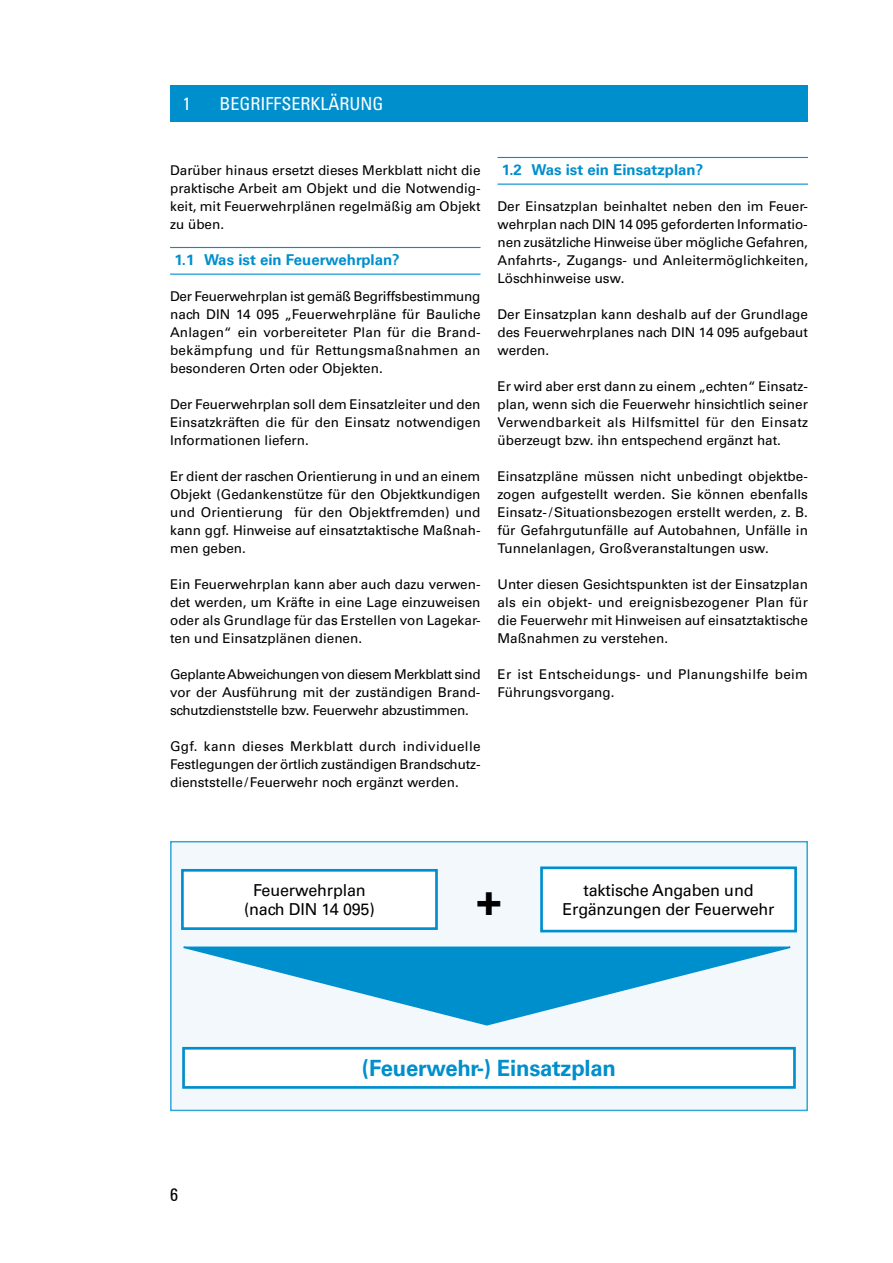
<style>
.page{position:relative;width:893px;height:1263px;background:#fff}
.page>*{position:absolute;margin:0;border:0;box-sizing:border-box;transform-origin:0 0}
.t1{font:700 42.75px "Univers LT Pro 65";color:#000}
.t2{font:700 22.5px "Univers LT Pro 65";letter-spacing:-.01em;color:#008fcd}
.t3{font:condensed 18px "Univers LT Pro";color:#fff}
.t4{font:condensed 18px "Univers LT Pro";color:#000}
.t5{font:16.5px/19.8px "Univers LT Pro 55 Roman";letter-spacing:-.01em;color:#000;text-align:center}
.t6{font:700 15px "Univers LT Pro 65";color:#008fcd}
.t7{font:13.5px/18px "Univers LT Pro 55 Roman";color:#000;text-align:justify}
.t8{font:13.5px/18px "Univers LT Pro 55 Roman";letter-spacing:.02em;color:#000}
</style>
<div class="page">
<hr style="left:497px;top:157px;width:311px;height:1px;background:#008fcd">
<hr style="left:497px;top:184px;width:311px;height:1px;background:#008fcd">
<hr style="left:170px;top:247px;width:310px;height:1px;background:#008fcd">
<hr style="left:170px;top:274px;width:310px;height:1px;background:#008fcd">
<div style="left:170px;top:841px;width:638px;height:270px;background:#eff7fc;border:2px solid #008fcd"></div>
<div style="left:182px;top:870px;width:254px;height:59px;background:#fff"></div>
<div style="left:181px;top:869px;width:257px;height:61px;border:3px solid #008fcd"></div>
<div style="left:541px;top:868px;width:255px;height:63px;background:#fff"></div>
<div style="left:540px;top:866px;width:257px;height:66px;border:3px solid #008fcd"></div>
<div style="left:184px;top:1048px;width:610px;height:39px;background:#fff"></div>
<div style="left:182px;top:1047px;width:614px;height:42px;border:3px solid #008fcd"></div>
<svg style="left:172px;top:946px;width:619px;height:80px"></svg>
<div style="left:170px;top:85px;width:638px;height:36px;background:#008fcd"></div>
<h3 class="t3" style="left:183px;top:92px;width:9px">1</h3>
<h3 class="t3" style="left:220px;top:92px;width:166px">BEGRIFFSERKLÄRUNG</h3>
<p class="t7" style="left:170px;top:161px;width:312px">Darüber hinaus ersetzt dieses Merkblatt nicht die praktische Arbeit am Objekt und die Notwendig&shy;keit, mit Feuerwehrplänen regelmäßig am Objekt zu üben.</p>
<p class="t6" style="left:174px;top:249px;width:227px">1.1 Was ist ein Feuerwehrplan?</p>
<p class="t7" style="left:170px;top:287px;width:312px">Der Feuerwehrplan ist gemäß Begriffsbestimmung nach DIN 14 095 „Feuerwehrpläne für Bauliche Anlagen“ ein vorbereiteter Plan für die Brand&shy;bekämpfung und für Rettungsmaßnahmen an besonderen Orten oder Objekten.</p>
<p class="t7" style="left:170px;top:395px;width:312px">Der Feuerwehrplan soll dem Einsatzleiter und den Einsatzkräften die für den Einsatz notwendigen Informationen liefern.</p>
<p class="t7" style="left:170px;top:467px;width:312px">Er dient der raschen Orientierung in und an einem Objekt (Gedankenstütze für den Objektkundigen und Orientierung für den Objektfremden) und kann ggf. Hinweise auf einsatztaktische Maßnah&shy;men geben.</p>
<p class="t7" style="left:170px;top:575px;width:312px">Ein Feuerwehrplan kann aber auch dazu verwen&shy;det werden, um Kräfte in eine Lage einzuweisen oder als Grundlage für das Erstellen von Lagekar&shy;ten und Einsatzplänen dienen.</p>
<p class="t7" style="left:170px;top:665px;width:312px">Geplante Abweichungen von diesem Merkblatt sind vor der Ausführung mit der zuständigen Brand&shy;schutzdienststelle bzw. Feuerwehr abzustimmen.</p>
<p class="t7" style="left:170px;top:737px;width:312px">Ggf. kann dieses Merkblatt durch individuelle Festlegungen der örtlich zuständigen Brandschutz&shy;dienststelle/Feuerwehr noch ergänzt werden.</p>
<p class="t6" style="left:502px;top:159px;width:203px">1.2 Was ist ein Einsatzplan?</p>
<p class="t7" style="left:497px;top:197px;width:312px">Der Einsatzplan beinhaltet neben den im Feuer&shy;wehrplan nach DIN 14 095 geforderten Informatio&shy;nen zusätzliche Hinweise über mögliche Gefahren, Anfahrts-, Zugangs- und Anleitermöglichkeiten, Löschhinweise usw.</p>
<p class="t7" style="left:497px;top:305px;width:312px">Der Einsatzplan kann deshalb auf der Grundlage des Feuerwehrplanes nach DIN 14 095 aufgebaut werden.</p>
<p class="t7" style="left:497px;top:377px;width:312px">Er wird aber erst dann zu einem „echten“ Einsatz&shy;plan, wenn sich die Feuerwehr hinsichtlich seiner Verwendbarkeit als Hilfsmittel für den Einsatz überzeugt bzw. ihn entspechend ergänzt hat.</p>
<p class="t7" style="left:497px;top:467px;width:312px">Einsatzpläne müssen nicht unbedingt objektbe&shy;zogen aufgestellt werden. Sie können ebenfalls Einsatz-/Situationsbezogen erstellt werden, z. B. für Gefahrgutunfälle auf Autobahnen, Unfälle in Tunnelanlagen, Großveranstaltungen usw.</p>
<p class="t7" style="left:497px;top:575px;width:312px">Unter diesen Gesichtspunkten ist der Einsatzplan als ein objekt- und ereignisbezogener Plan für die Feuerwehr mit Hinweisen auf einsatztaktische Maßnahmen zu verstehen.</p>
<p class="t8" style="left:497px;top:665px;width:312px">Er ist Entscheidungs- und Planungshilfe beim<br>Führungsvorgang.</p>
<p class="t5" style="left:244px;top:879px;width:132px">Feuerwehrplan (nach DIN 14 095)</p>
<p class="t5" style="left:563px;top:879px;width:214px">taktische Angaben und<br>Ergänzungen der Feuerwehr</p>
<h1 class="t1" style="left:476px;top:870px;width:26px">+</h1>
<h3 class="t4" style="left:170px;top:1183px;width:9px">6</h3>
<h2 class="t2" style="left:362px;top:1052px;width:256px">(Feuerwehr-) Einsatzplan</h2>
</div>
